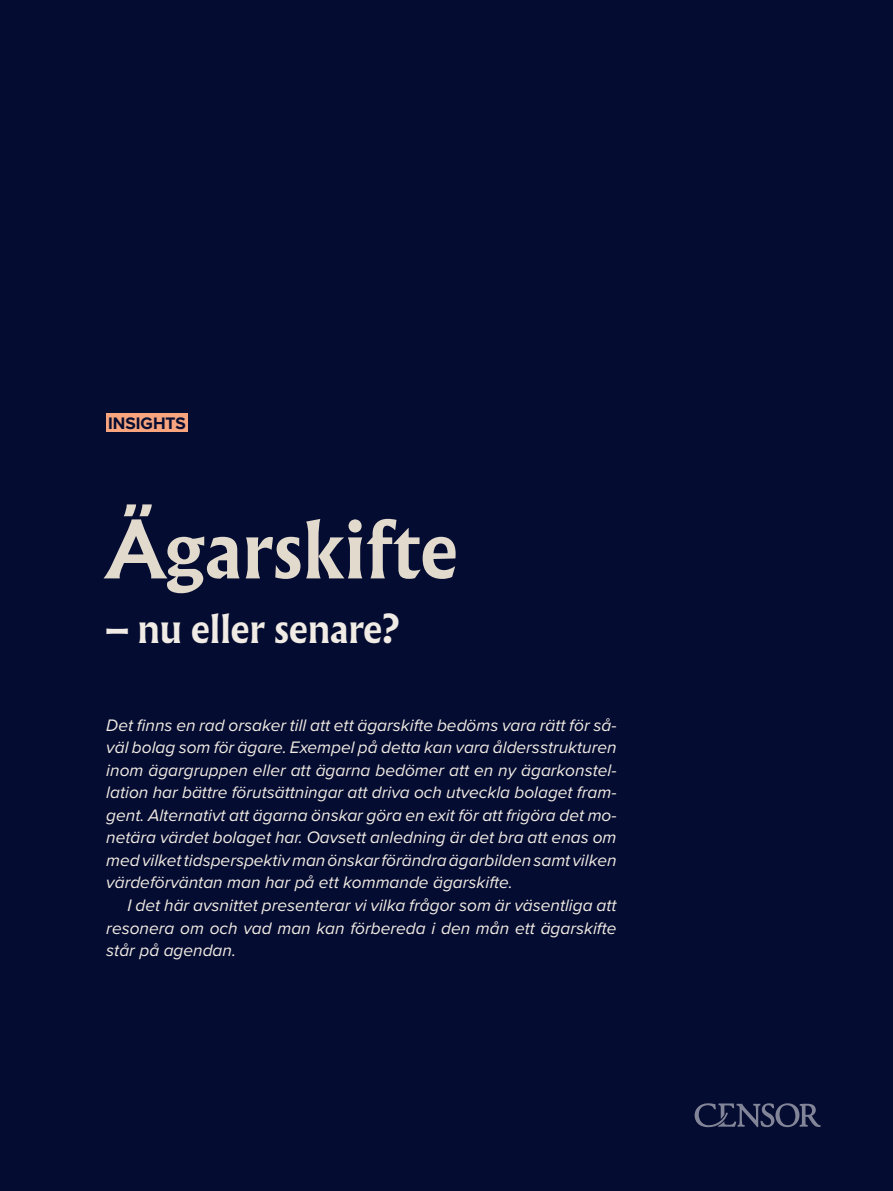
<style>
.page{position:relative;width:893px;height:1191px;background:#050c31}
.page>*{position:absolute;margin:0;border:0;box-sizing:border-box;transform-origin:0 0}
.Rubrik_1{font:700 72px "Albertus Nova";color:#e1dacd}
.Rubrik_1B{font:700 36px "Albertus Nova";color:#f0ebe4}
.Ingress_ui{font:italic 17.25px/22.5px "Proxima Nova";color:#f1ebe3;text-align:justify}
.Ingress_mi{font:italic 17.25px/22.5px "Proxima Nova";color:#f1ebe3;text-align:justify}
.Ingress_mi-2{font:700 17.25px "Proxima Nova";color:#050c31}
</style>
<div class="page">
<svg style="left:695px;top:1103px;width:126px;height:24px"></svg>
<div style="left:106px;top:414px;width:82px;height:18px;background:#f7a47f"></div>
<p class="Ingress_mi-2" style="left:108px;top:410px;width:79px">INSIGHTS</p>
<p class="Rubrik_1" style="left:106px;top:499px;width:353px">Ägarskifte</p>
<p class="Rubrik_1B" style="left:106px;top:603px;width:294px">– nu eller senare?</p>
<p class="Ingress_ui" style="left:106px;top:713px;width:512px">Det finns en rad orsaker till att ett ägarskifte bedöms vara rätt för så&shy;väl bolag som för ägare. Exempel på detta kan vara åldersstrukturen inom ägargruppen eller att ägarna bedömer att en ny ägarkonstel&shy;lation har bättre förutsättningar att driva och utveckla bolaget fram&shy;gent. Alternativt att ägarna önskar göra en exit för att frigöra det mo&shy;netära värdet bolaget har. Oavsett anledning är det bra att enas om med vilket tidsperspektiv man önskar förändra ägarbilden samt vilken värdeförväntan man har på ett kommande ägarskifte.</p>
<p class="Ingress_mi" style="left:106px;top:893px;width:512px;text-indent:21px">I det här avsnittet presenterar vi vilka frågor som är väsentliga att resonera om och vad man kan förbereda i den mån ett ägarskifte står på agendan.</p>
</div>
